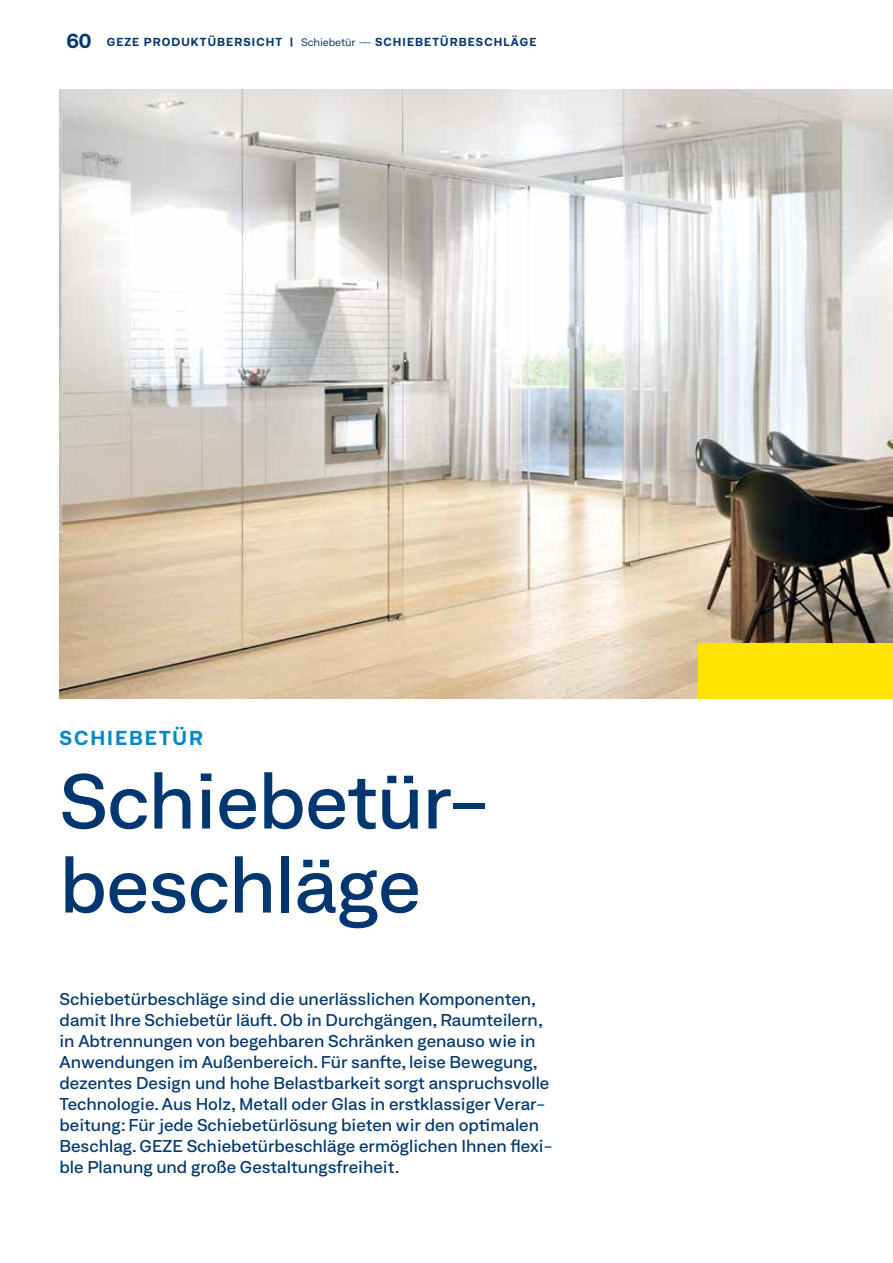
<style>
.page{position:relative;width:893px;height:1263px;background:#fff}
.page>*{position:absolute;margin:0;border:0;box-sizing:border-box;transform-origin:0 0}
.t1{font:500 expanded 75px/84px "Neufile Grotesk";letter-spacing:-.01em;color:#003770}
.t2{font:700 expanded 19.5px "Neufile Grotesk";letter-spacing:.1em;color:#0088cb}
.t3{font:500 expanded 16.5px/21px "Neufile Grotesk";color:#003770}
.t4{font:700 expanded 11.25px "Neufile Grotesk";letter-spacing:.1em;color:#003770}
.s1{font-size:19.5px}
.s2{font-weight:400;font-size:10.5px}
</style>
<div class="page">
<img style="left:60px;top:89px;width:833px;height:609px">
<div style="left:699px;top:643px;width:194px;height:55px;background:#ffe400"></div>
<p class="t4" style="left:67px;top:35px;width:471px"><span class="s1">60</span> GEZE PRODUKTÜBERSICHT | <span class="s2">Schiebetür ––</span> SCHIEBETÜRBESCHLÄGE</p>
<p class="t2" style="left:60px;top:724px;width:145px">SCHIEBETÜR</p>
<h1 class="t1" style="left:60px;top:758px;width:431px">Schiebetür&shy;beschläge</h1>
<p class="t3" style="left:60px;top:988px;width:494px">Schiebetürbeschläge sind die unerlässlichen Komponenten, damit Ihre Schiebetür läuft. Ob in Durchgängen, Raumteilern, in Abtrennungen von begehbaren Schränken genauso wie in Anwendungen im Außenbereich. Für sanfte, leise Bewegung, dezentes Design und hohe Belastbarkeit sorgt anspruchsvolle Technologie. Aus Holz, Metall oder Glas in erstklassiger Verar&shy;beitung: Für jede Schiebetürlösung bieten wir den optimalen Beschlag. GEZE Schiebetürbeschläge ermöglichen Ihnen flexi&shy;ble Planung und große Gestaltungsfreiheit.</p>
</div>
